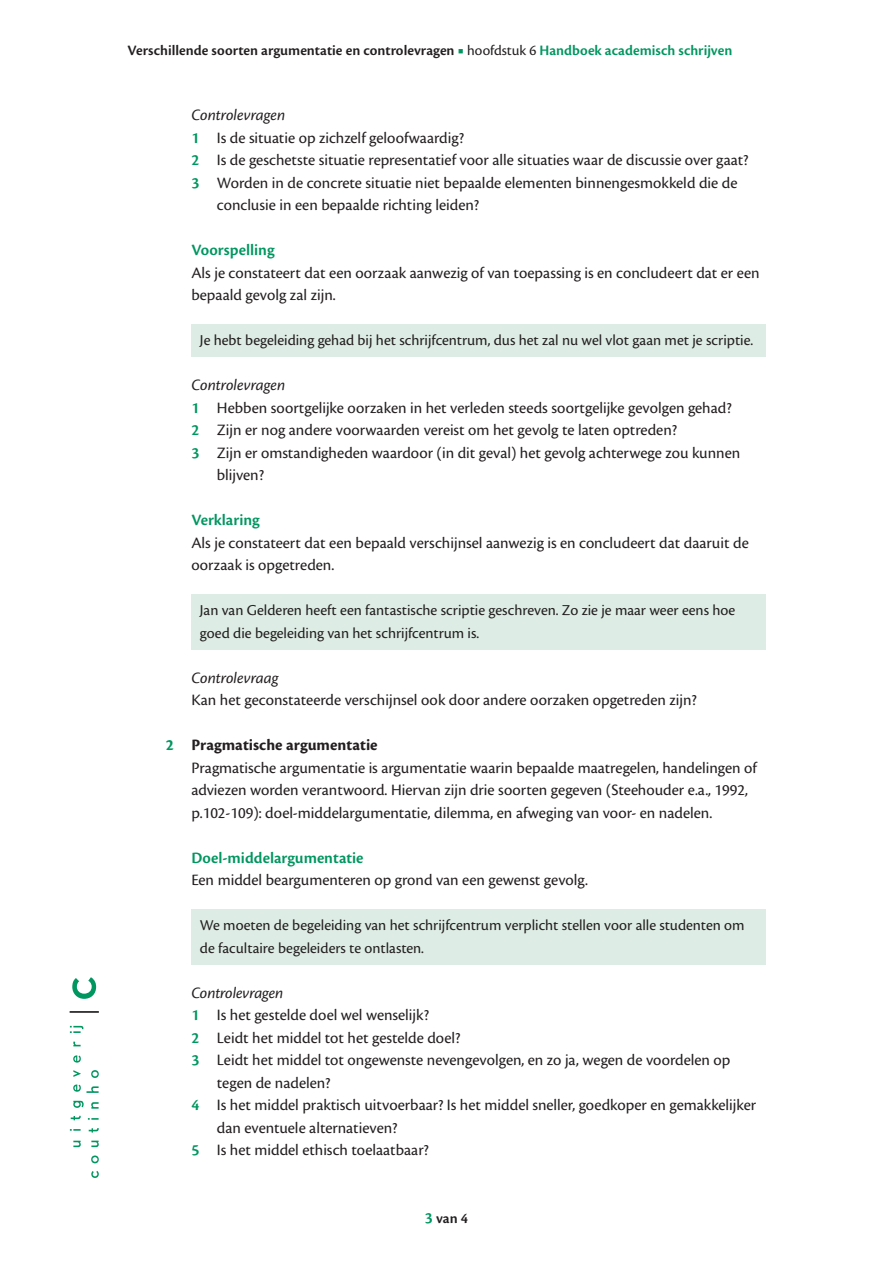
<style>
.page{position:relative;width:893px;height:1263px;background:#fff}
.page>*{position:absolute;margin:0;border:0;box-sizing:border-box;transform-origin:0 0}
.t1{font:16.5px/22.5px "Cronos Pro";color:#231f20}
.t2{font:italic 16.5px "Cronos Pro";letter-spacing:-.005em;color:#231f20}
.t3{font:600 16.5px "Cronos Pro";color:#009660}
.t4{font:15.75px/22.5px "Cronos Pro";color:#231f20}
.t5{font:600 15px "Cronos Pro";color:#231f20}
.s1{font-family:"Minion Pro";font-weight:400;color:#009660}
.s2{font-weight:400}
.s3{color:#009660}
.s4{font-weight:600;color:#009660}
.s5{font-weight:700;color:#009660}
.s6{font-weight:700}
.s7{font-size:16.5px;color:#009660}
</style>
<div class="page">
<svg style="left:73px;top:1141px;width:8px;height:6px"></svg>
<svg style="left:70px;top:1129px;width:11px;height:2px"></svg>
<svg style="left:71px;top:1116px;width:10px;height:4px"></svg>
<svg style="left:73px;top:1101px;width:11px;height:7px"></svg>
<svg style="left:73px;top:1084px;width:8px;height:8px"></svg>
<svg style="left:73px;top:1070px;width:8px;height:7px"></svg>
<svg style="left:73px;top:1055px;width:8px;height:7px"></svg>
<svg style="left:73px;top:1041px;width:8px;height:5px"></svg>
<svg style="left:70px;top:1026px;width:13px;height:7px"></svg>
<svg style="left:91px;top:1171px;width:8px;height:7px"></svg>
<svg style="left:91px;top:1155px;width:8px;height:8px"></svg>
<svg style="left:91px;top:1140px;width:8px;height:7px"></svg>
<svg style="left:89px;top:1128px;width:10px;height:4px"></svg>
<svg style="left:88px;top:1118px;width:11px;height:2px"></svg>
<svg style="left:91px;top:1102px;width:8px;height:7px"></svg>
<svg style="left:87px;top:1086px;width:12px;height:7px"></svg>
<svg style="left:91px;top:1070px;width:8px;height:8px"></svg>
<hr style="left:70px;top:1011px;width:29px;height:2px;background:#231f20">
<svg style="left:72px;top:977px;width:24px;height:22px"></svg>
<div style="left:191px;top:325px;width:574px;height:32px;background:#ddece4"></div>
<div style="left:191px;top:595px;width:574px;height:55px;background:#ddece4"></div>
<div style="left:191px;top:910px;width:574px;height:55px;background:#ddece4"></div>
<p class="t5" style="left:128px;top:42px;width:606px">Verschillende soorten argumentatie en controlevragen <span class="s1">■</span> <span class="s2">hoofdstuk 6</span> <span class="s3">Handboek academisch schrijven</span></p>
<p class="t2" style="left:191px;top:106px;width:95px">Controlevragen</p>
<p class="t1" style="left:191px;top:126px;width:274px"><span class="s4">1</span> Is de situatie op zichzelf geloofwaardig?</p>
<p class="t1" style="left:191px;top:149px;width:559px"><span class="s4">2</span> Is de geschetste situatie representatief voor alle situaties waar de discussie over gaat?</p>
<p class="t1" style="left:191px;top:171px;width:548px"><span class="s4">3</span> Worden in de concrete situatie niet bepaalde elementen binnengesmokkeld die de</p>
<p class="t1" style="left:217px;top:194px;width:264px">conclusie in een bepaalde richting leiden?</p>
<p class="t3" style="left:191px;top:241px;width:85px">Voorspelling</p>
<p class="t1" style="left:191px;top:261px;width:570px">Als je constateert dat een oorzaak aanwezig of van toepassing is en concludeert dat er een bepaald gevolg zal zijn.</p>
<p class="t4" style="left:200px;top:329px;width:555px">Je hebt begeleiding gehad bij het schrijfcentrum, dus het zal nu wel vlot gaan met je scriptie.</p>
<p class="t2" style="left:191px;top:376px;width:95px">Controlevragen</p>
<p class="t1" style="left:191px;top:396px;width:542px"><span class="s4">1</span> Hebben soortgelijke oorzaken in het verleden steeds soortgelijke gevolgen gehad?</p>
<p class="t1" style="left:191px;top:419px;width:487px"><span class="s4">2</span> Zijn er nog andere voorwaarden vereist om het gevolg te laten optreden?</p>
<p class="t1" style="left:191px;top:441px;width:550px"><span class="s4">3</span> Zijn er omstandigheden waardoor (in dit geval) het gevolg achterwege zou kunnen</p>
<p class="t1" style="left:217px;top:464px;width:49px">blijven?</p>
<p class="t3" style="left:191px;top:511px;width:70px">Verklaring</p>
<p class="t1" style="left:191px;top:531px;width:559px">Als je constateert dat een bepaald verschijnsel aanwezig is en concludeert dat daaruit de oorzaak is opgetreden.</p>
<p class="t4" style="left:200px;top:599px;width:537px">Jan van Gelderen heeft een fantastische scriptie geschreven. Zo zie je maar weer eens hoe goed die begeleiding van het schrijfcentrum is.</p>
<p class="t2" style="left:191px;top:668px;width:89px">Controlevraag</p>
<p class="t1" style="left:191px;top:689px;width:507px">Kan het geconstateerde verschijnsel ook door andere oorzaken opgetreden zijn?</p>
<p class="t1" style="left:191px;top:734px;width:567px;text-indent:-26px"><span class="s5">2</span> <span class="s6">Pragmatische argumentatie<br></span>Pragmatische argumentatie is argumentatie waarin bepaalde maatregelen, handelingen of adviezen worden verantwoord. Hiervan zijn drie soorten gegeven (Steehouder e.a., 1992, p.102-109): doel-middelargumentatie, dilemma, en afweging van voor- en nadelen.</p>
<p class="t3" style="left:191px;top:848px;width:174px">Doel-middelargumentatie</p>
<p class="t1" style="left:191px;top:869px;width:398px">Een middel beargumenteren op grond van een gewenst gevolg.</p>
<p class="t4" style="left:200px;top:914px;width:546px">We moeten de begeleiding van het schrijfcentrum verplicht stellen voor alle studenten om de facultaire begeleiders te ontlasten.</p>
<p class="t2" style="left:191px;top:983px;width:93px">Controlevragen</p>
<p class="t1" style="left:191px;top:1004px;width:239px"><span class="s4">1</span> Is het gestelde doel wel wenselijk?</p>
<p class="t1" style="left:191px;top:1026px;width:271px"><span class="s4">2</span> Leidt het middel tot het gestelde doel?</p>
<p class="t1" style="left:191px;top:1049px;width:541px"><span class="s4">3</span> Leidt het middel tot ongewenste nevengevolgen, en zo ja, wegen de voordelen op</p>
<p class="t1" style="left:217px;top:1071px;width:115px">tegen de nadelen?</p>
<p class="t1" style="left:191px;top:1094px;width:566px"><span class="s4">4</span> Is het middel praktisch uitvoerbaar? Is het middel sneller, goedkoper en gemakkelijker</p>
<p class="t1" style="left:217px;top:1116px;width:182px">dan eventuele alternatieven?</p>
<p class="t1" style="left:191px;top:1139px;width:239px"><span class="s4">5</span> Is het middel ethisch toelaatbaar?</p>
<p class="t5" style="left:425px;top:1210px;width:45px"><span class="s7">3</span> van 4</p>
</div>
